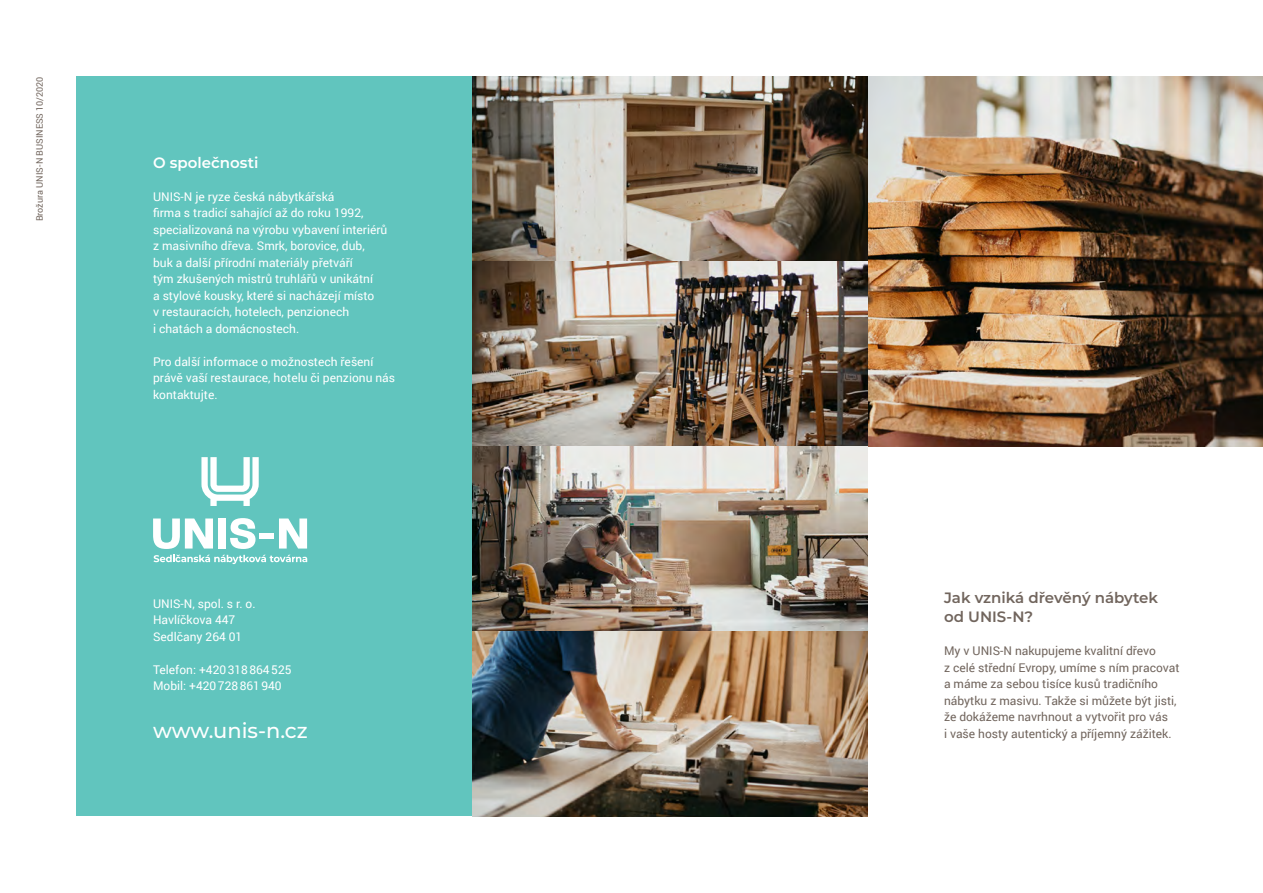
<style>
.page{position:relative;width:1263px;height:893px;background:#fff}
.page>*{position:absolute;margin:0;border:0;box-sizing:border-box;transform-origin:0 0}
.Podtitulek___Perex{font:500 21px "Montserrat";letter-spacing:-.005em;color:#fff}
.Mezititulek{font:600 15px/19.5px "Montserrat";color:#71655d}
.Mezititulek-2{font:600 15px "Montserrat";color:#fff}
.Malý_text{font:12px/16.5px "Roboto";color:#fff}
.Malý_text-2{font:12px/16.5px "Roboto";color:#71655d}
.Malý_text-3{font:9px "Roboto";color:#71655d}
</style>
<div class="page">
<div style="left:77px;top:77px;width:395px;height:739px;background:#61c5be"></div>
<img style="left:867px;top:77px;width:396px;height:369px">
<img style="left:472px;top:77px;width:395px;height:739px">
<svg style="left:201px;top:457px;width:58px;height:49px"></svg>
<svg style="left:153px;top:518px;width:60px;height:31px"></svg>
<div style="left:218px;top:518px;width:8px;height:31px;background:#fff"></div>
<svg style="left:230px;top:518px;width:25px;height:31px"></svg>
<div style="left:259px;top:534px;width:15px;height:5px;background:#fff"></div>
<svg style="left:279px;top:518px;width:28px;height:31px"></svg>
<svg style="left:154px;top:555px;width:153px;height:9px"></svg>
<p class="Malý_text-3" style="left:33px;top:221px;width:146px;rotate:-90deg">Brožura UNIS-N BUSINESS 10/2020</p>
<p class="Mezititulek-2" style="left:153px;top:152px;width:107px">O společnosti</p>
<p class="Malý_text" style="left:153px;top:188px;width:236px">UNIS-N je ryze česká nábytkářská<br>firma s tradicí sahající až do roku 1992, specializovaná na výrobu vybavení interiérů z masivního dřeva. Smrk, borovice, dub, buk a další přírodní materiály přetváří<br>tým zkušených mistrů truhlářů v unikátní<br>a stylové kousky, které si nacházejí místo<br>v restauracích, hotelech, penzionech<br>i chatách a domácnostech.</p>
<p class="Malý_text" style="left:153px;top:353px;width:244px">Pro další informace o možnostech řešení právě vaší restaurace, hotelu či penzionu nás kontaktujte.</p>
<p class="Malý_text" style="left:153px;top:594px;width:104px">UNIS-N, spol. s r. o.</p>
<p class="Malý_text" style="left:153px;top:611px;width:91px">Havlíčkova 447<br>Sedlčany 264 01</p>
<p class="Malý_text" style="left:153px;top:660px;width:140px">Telefon: +420318864525</p>
<p class="Malý_text" style="left:153px;top:677px;width:130px">Mobil: +420728861940</p>
<p class="Podtitulek___Perex" style="left:153px;top:716px;width:156px">www.unis-n.cz</p>
<p class="Mezititulek" style="left:944px;top:587px;width:216px">Jak vzniká dřevěný nábytek od UNIS-N?</p>
<p class="Malý_text-2" style="left:944px;top:642px;width:237px">My v UNIS-N nakupujeme kvalitní dřevo<br>z celé střední Evropy, umíme s ním pracovat a máme za sebou tisíce kusů tradičního nábytku z masivu. Takže si můžete být jisti, že dokážeme navrhnout a vytvořit pro vás<br>i vaše hosty autentický a příjemný zážitek.</p>
</div>
